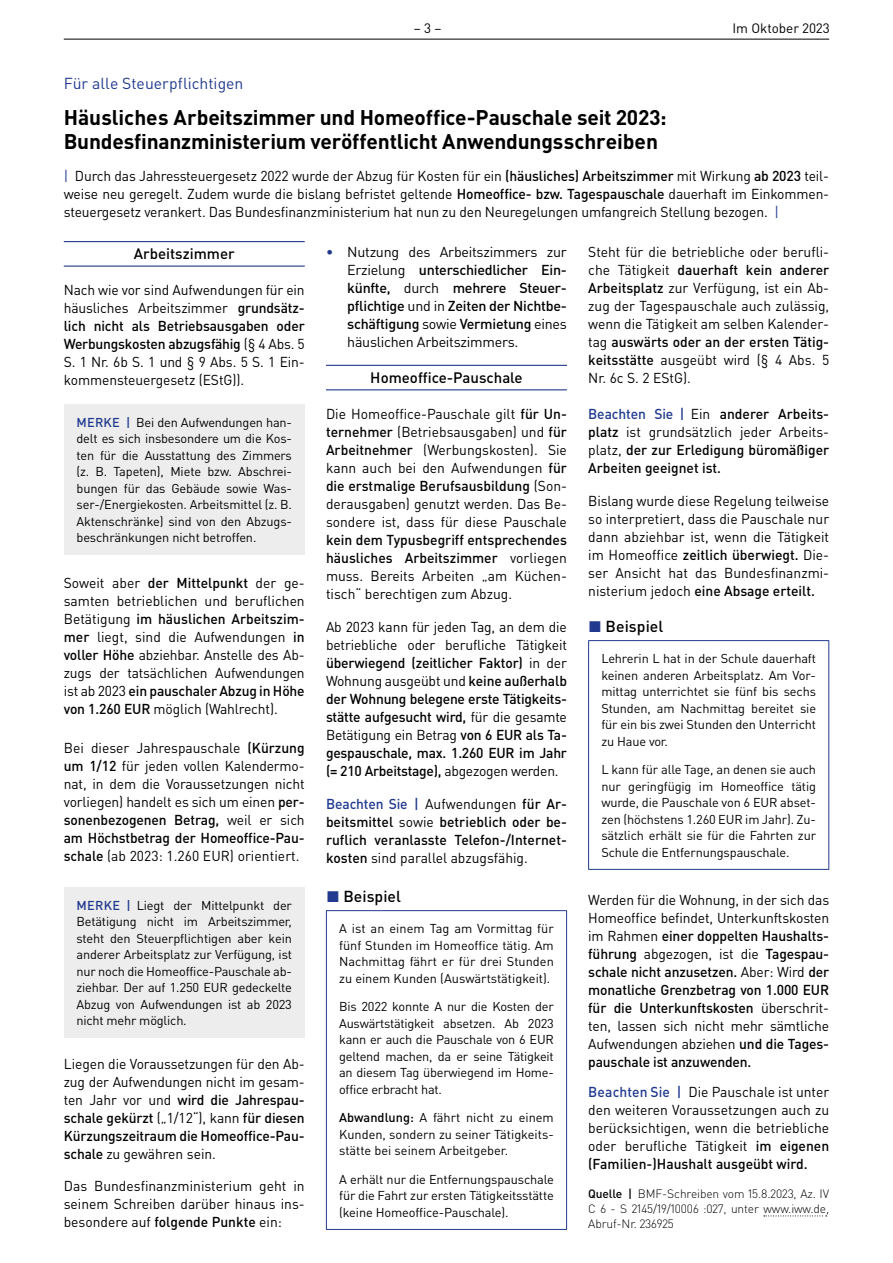
<style>
.page{position:relative;width:893px;height:1263px;background:#fff}
.page>*{position:absolute;margin:0;border:0;box-sizing:border-box;transform-origin:0 0}
.t1{font:700 21px/24px "DIN Pro";letter-spacing:-.01em;color:#000}
.t2{font:15.75px "DIN Pro";color:#213a8f}
.t3{font:500 15.75px "DIN Pro";letter-spacing:.005em;color:#000}
.t4{font:500 15px "DIN Pro";color:#000}
.t5{font:14.25px/18px "DIN Pro";letter-spacing:-.005em;color:#000;text-align:justify}
.t6{font:500 14.25px/18px "DIN Pro";letter-spacing:-.015em;color:#000;text-align:justify}
.t7{font:13.5px "DIN Pro";color:#000}
.t8{font:12.75px/16.5px "DIN Pro";letter-spacing:-.01em;color:#000;text-align:justify}
.t9{font:300 12px/15px "DIN Pro";letter-spacing:-.01em;color:#000;text-align:justify}
.s1{color:#213a8f}
.s2{font-weight:500}
.s3{font-weight:500;color:#213a8f}
.s4{font-weight:400}
</style>
<div class="page">
<hr style="left:64px;top:39px;width:765px;height:1px;background:#000">
<hr style="left:64px;top:241px;width:241px;height:1px;background:#213a8f">
<hr style="left:64px;top:266px;width:241px;height:1px;background:#213a8f">
<div style="left:64px;top:404px;width:241px;height:151px;background:#ededed"></div>
<div style="left:64px;top:887px;width:241px;height:151px;background:#ededed"></div>
<hr style="left:326px;top:365px;width:241px;height:1px;background:#213a8f">
<hr style="left:326px;top:389px;width:241px;height:1px;background:#213a8f">
<hr style="left:326px;top:910px;width:241px;height:1px;background:#213a8f">
<hr style="left:326px;top:911px;width:1px;height:318px;background:#213a8f">
<hr style="left:566px;top:911px;width:1px;height:318px;background:#213a8f">
<hr style="left:326px;top:1229px;width:241px;height:1px;background:#213a8f">
<svg style="left:764px;top:1215px;width:63px;height:1px"></svg>
<hr style="left:588px;top:640px;width:241px;height:1px;background:#213a8f">
<hr style="left:588px;top:641px;width:1px;height:228px;background:#213a8f">
<hr style="left:828px;top:641px;width:1px;height:228px;background:#213a8f">
<hr style="left:588px;top:869px;width:241px;height:1px;background:#213a8f">
<p class="t7" style="left:414px;top:19px;width:29px">– 3 –</p>
<p class="t7" style="left:732px;top:19px;width:99px">Im Oktober 2023</p>
<p class="t2" style="left:64px;top:73px;width:181px">Für alle Steuerpflichtigen</p>
<h1 class="t1" style="left:64px;top:105px;width:604px">Häusliches Arbeitszimmer und Homeoffice-Pauschale seit 2023:<br>Bundesfinanzministerium veröffentlicht Anwendungsschreiben</h1>
<p class="t5" style="left:64px;top:166px;width:767px"><span class="s1">|</span> Durch das Jahressteuergesetz 2022 wurde der Abzug für Kosten für ein <span class="s2">(häusliches) Arbeitszimmer</span> mit Wirkung <span class="s2">ab 2023</span> teil&shy;weise neu geregelt. Zudem wurde die bislang befristet geltende <span class="s2">Homeoffice- bzw. Tagespauschale</span> dauerhaft im Einkommen&shy;steuergesetz verankert. Das Bundesfinanzministerium hat nun zu den Neuregelungen umfangreich Stellung bezogen. <span class="s1">|</span></p>
<p class="t4" style="left:134px;top:244px;width:102px">Arbeitszimmer</p>
<p class="t5" style="left:64px;top:280px;width:242px">Nach wie vor sind Aufwendungen für ein häusliches Arbeitszimmer <span class="s2">grundsätz&shy;lich nicht als Betriebsausgaben oder Werbungskosten abzugsfähig</span> (§ 4 Abs. 5<br>S. 1 Nr. 6b S. 1 und § 9 Abs. 5 S. 1 Ein&shy;kommensteuergesetz (EStG)).</p>
<p class="t8" style="left:77px;top:413px;width:217px"><span class="s3">MERKE |</span> Bei den Aufwendungen han&shy;delt es sich insbesondere um die Kos&shy;ten für die Ausstattung des Zimmers (z. B. Tapeten), Miete bzw. Abschrei&shy;bungen für das Gebäude sowie Was&shy;ser-/Energiekosten. Arbeitsmittel (z. B.<br>Aktenschränke) sind von den Abzugs&shy;beschränkungen nicht betroffen.</p>
<p class="t5" style="left:64px;top:573px;width:242px">Soweit aber <span class="s2">der Mittelpunkt</span> der ge&shy;samten betrieblichen und beruflichen Betätigung <span class="s2">im häuslichen Arbeitszim&shy;mer</span> liegt, sind die Aufwendungen <span class="s2">in voller Höhe</span> abziehbar. Anstelle des Ab&shy;zugs der tatsächlichen Aufwendungen ist ab 2023 <span class="s2">ein pauschaler Abzug in Höhe von 1.260 EUR</span> möglich (Wahlrecht).</p>
<p class="t5" style="left:64px;top:738px;width:242px">Bei dieser Jahrespauschale <span class="s2">(Kürzung um 1/12</span> für jeden vollen Kalendermo&shy;nat, in dem die Voraussetzungen nicht vorliegen) handelt es sich um einen <span class="s2">per&shy;sonenbezogenen Betrag,</span> weil er sich <span class="s2">am Höchstbetrag der Homeoffice-Pau&shy;schale</span> (ab 2023: 1.260 EUR) orientiert.</p>
<p class="t8" style="left:77px;top:896px;width:217px"><span class="s3">MERKE |</span> Liegt der Mittelpunkt der Betätigung nicht im Arbeitszimmer, steht den Steuerpflichtigen aber kein anderer Arbeitsplatz zur Verfügung, ist nur noch die Homeoffice-Pauschale ab&shy;ziehbar. Der auf 1.250 EUR gedeckelte Abzug von Aufwendungen ist ab 2023 nicht mehr möglich.</p>
<p class="t5" style="left:64px;top:1054px;width:242px">Liegen die Voraussetzungen für den Ab&shy;zug der Aufwendungen nicht im gesam&shy;ten Jahr vor und <span class="s2">wird die Jahrespau&shy;schale gekürzt</span> („1/12“), kann <span class="s2">für diesen Kürzungszeitraum die Homeoffice-Pau&shy;schale</span> zu gewähren sein.</p>
<p class="t5" style="left:64px;top:1176px;width:242px">Das Bundesfinanzministerium geht in seinem Schreiben darüber hinaus ins&shy;besondere auf <span class="s2">folgende Punkte</span> ein:</p>
<p class="t5" style="left:588px;top:242px;width:242px">Steht für die betriebliche oder berufli&shy;che Tätigkeit <span class="s2">dauerhaft kein anderer Arbeitsplatz</span> zur Verfügung, ist ein Ab&shy;zug der Tagespauschale auch zulässig, wenn die Tätigkeit am selben Kalender&shy;tag <span class="s2">auswärts oder an der ersten Tätig&shy;keitsstätte</span> ausgeübt wird (§ 4 Abs. 5<br>Nr. 6c S. 2 EStG).</p>
<p class="t6" style="left:588px;top:404px;width:242px"><span class="s1">Beachten Sie |</span> <span class="s4">Ein</span> anderer Arbeits&shy;platz <span class="s4">ist grundsätzlich jeder Arbeits&shy;platz,</span> der zur Erledigung büromäßiger Arbeiten geeignet ist.</p>
<p class="t5" style="left:588px;top:491px;width:242px">Bislang wurde diese Regelung teilweise so interpretiert, dass die Pauschale nur dann abziehbar ist, wenn die Tätigkeit im Homeoffice <span class="s2">zeitlich überwiegt.</span> Die&shy;ser Ansicht hat das Bundesfinanzmi&shy;nisterium jedoch <span class="s2">eine Absage erteilt.</span></p>
<p class="t3" style="left:589px;top:616px;width:76px"><span class="s1">◼</span> Beispiel</p>
<p class="t8" style="left:601px;top:650px;width:216px">Lehrerin L hat in der Schule dauerhaft keinen anderen Arbeitsplatz. Am Vor&shy;mittag unterrichtet sie fünf bis sechs Stunden, am Nachmittag bereitet sie für ein bis zwei Stunden den Unterricht zu Haue vor.</p>
<p class="t8" style="left:601px;top:761px;width:216px">L kann für alle Tage, an denen sie auch nur geringfügig im Homeoffice tätig wurde, die Pauschale von 6 EUR abset&shy;zen (höchstens 1.260 EUR im Jahr). Zu&shy;sätzlich erhält sie für die Fahrten zur Schule die Entfernungspauschale.</p>
<p class="t5" style="left:588px;top:891px;width:242px">Werden für die Wohnung, in der sich das Homeoffice befindet, Unterkunftskosten im Rahmen <span class="s2">einer doppelten Haushalts&shy;führung</span> abgezogen, ist die <span class="s2">Tagespau&shy;schale nicht anzusetzen.</span> Aber: Wird <span class="s2">der monatliche Grenzbetrag von 1.000 EUR für die Unterkunftskosten</span> überschrit&shy;ten, lassen sich nicht mehr sämtliche Aufwendungen abziehen <span class="s2">und die Tages&shy;pauschale ist anzuwenden.</span></p>
<p class="t5" style="left:588px;top:1083px;width:242px"><span class="s3">Beachten Sie |</span> Die Pauschale ist unter den weiteren Voraussetzungen auch zu berücksichtigen, wenn die betriebliche oder berufliche Tätigkeit <span class="s2">im eigenen (Familien-)Haushalt ausgeübt wird.</span></p>
<p class="t9" style="left:588px;top:1185px;width:242px"><span class="s2">Quelle |</span> BMF-Schreiben vom 15.8.2023, Az. IV C 6 - S 2145/19/10006 :027, unter www.iww.de, Abruf-Nr. 236925</p>
<p class="t6" style="left:347px;top:242px;width:221px;text-indent:-21px"><span class="s1">•</span> <span class="s4">Nutzung des Arbeitszimmers zur Erzielung</span> unterschiedlicher Ein&shy;künfte, <span class="s4">durch</span> mehrere Steuer&shy;pflichtige <span class="s4">und in</span> Zeiten der Nichtbe&shy;schäftigung <span class="s4">sowie</span> Vermietung <span class="s4">eines häuslichen Arbeitszimmers.</span></p>
<p class="t4" style="left:370px;top:367px;width:154px">Homeoffice-Pauschale</p>
<p class="t5" style="left:326px;top:404px;width:242px">Die Homeoffice-Pauschale gilt <span class="s2">für Un&shy;ternehmer</span> (Betriebsausgaben) und <span class="s2">für Arbeitnehmer</span> (Werbungskosten). Sie kann auch bei den Aufwendungen <span class="s2">für die erstmalige Berufsausbildung</span> (Son&shy;derausgaben) genutzt werden. Das Be&shy;sondere ist, dass für diese Pauschale</p>
<p class="t5" style="left:326px;top:530px;width:242px"><span class="s2">kein dem Typusbegriff entsprechendes häusliches Arbeitszimmer</span> vorliegen muss. Bereits Arbeiten „am Küchen&shy;tisch“ berechtigen zum Abzug.</p>
<p class="t6" style="left:326px;top:617px;width:242px"><span class="s4">Ab 2023 kann für jeden Tag, an dem die betriebliche oder berufliche Tätigkeit </span>überwiegend (zeitlicher Faktor) <span class="s4">in der Wohnung ausgeübt und</span> keine außerhalb der Wohnung belegene erste Tätigkeits&shy;stätte aufgesucht wird, <span class="s4">für die gesamte Betätigung ein Betrag</span> von 6 EUR als Ta&shy;gespauschale, max. 1.260 EUR im Jahr (= 210 Arbeitstage), <span class="s4">abgezogen werden.</span></p>
<p class="t6" style="left:326px;top:794px;width:242px"><span class="s1">Beachten Sie |</span> <span class="s4">Aufwendungen</span> für Ar&shy;beitsmittel <span class="s4">sowie</span> betrieblich oder be&shy;ruflich veranlasste Telefon-/Internet&shy;kosten <span class="s4">sind parallel abzugsfähig.</span></p>
<p class="t3" style="left:326px;top:886px;width:76px"><span class="s1">◼</span> Beispiel</p>
<p class="t8" style="left:339px;top:920px;width:216px">A ist an einem Tag am Vormittag für fünf Stunden im Homeoffice tätig. Am Nachmittag fährt er für drei Stunden zu einem Kunden (Auswärtstätigkeit).</p>
<p class="t8" style="left:339px;top:998px;width:216px">Bis 2022 konnte A nur die Kosten der Auswärtstätigkeit absetzen. Ab 2023 kann er auch die Pauschale von 6 EUR geltend machen, da er seine Tätigkeit an diesem Tag überwiegend im Home&shy;office erbracht hat.</p>
<p class="t8" style="left:339px;top:1109px;width:216px"><span class="s2">Abwandlung:</span> A fährt nicht zu einem Kunden, sondern zu seiner Tätigkeits&shy;stätte bei seinem Arbeitgeber.</p>
<p class="t8" style="left:339px;top:1170px;width:216px">A erhält nur die Entfernungspauschale für die Fahrt zur ersten Tätigkeitsstätte (keine Homeoffice-Pauschale).</p>
</div>
